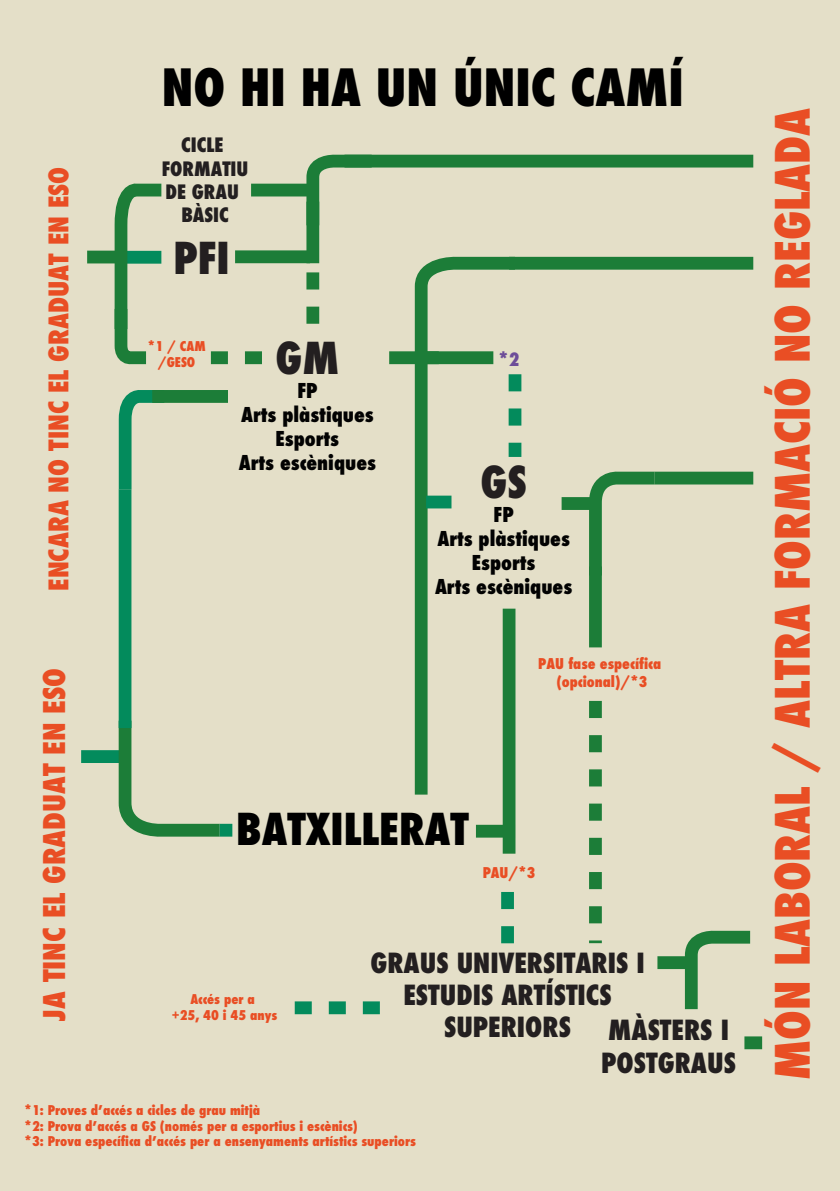
<style>
.page{position:relative;width:840px;height:1191px;background:#fff}
.page>*{position:absolute;margin:0;border:0;box-sizing:border-box;transform-origin:0 0}
.t1{font:800 condensed 50px "Futura";color:#000}
.t2{font:800 condensed 46px "Futura";color:#e94e24}
.t3{font:800 condensed 42.8px "Futura";color:#000}
.t4{font:800 condensed 42.8px "Futura";color:#231f20}
.t5{font:800 condensed 29.2px "Futura";color:#e94e24}
.t6{font:800 condensed 27px/32.4px "Futura";color:#231f20;text-align:center}
.t7{font:800 condensed 26.2px "Futura";color:#e94e24}
.t8{font:800 condensed 20px/24px "Futura";color:#020202;text-align:center}
.t9{font:800 condensed 19.4px/23.2px "Futura";color:#231f20;text-align:center}
.t10{font:800 condensed 17.8px "Futura";color:#6d4d99}
.t11{font:800 condensed 14.4px/17.4px "Futura";color:#e94e24;text-align:center}
.t12{font:800 condensed 13.2px/15.8px "Futura";color:#e94e24;text-align:center}
</style>
<div class="page">
<div style="left:0;top:0;width:839px;height:1191px;background:#e4dfc8"></div>
<div style="left:81px;top:750px;width:50px;height:13px;background:#038b5c"></div>
<svg style="left:112px;top:708px;width:120px;height:129px"></svg>
<svg style="left:118px;top:390px;width:34px;height:112px"></svg>
<div style="left:235px;top:250px;width:75px;height:13px;background:#1c7d38"></div>
<svg style="left:300px;top:154px;width:84px;height:84px"></svg>
<div style="left:344px;top:155px;width:408px;height:12px;background:#1c7d38"></div>
<div style="left:87px;top:251px;width:34px;height:12px;background:#1c7d38"></div>
<svg style="left:211px;top:351px;width:51px;height:13px"></svg>
<div style="left:119px;top:489px;width:12px;height:239px;background:#038b5c"></div>
<div style="left:152px;top:390px;width:76px;height:13px;background:#1c7d38"></div>
<div style="left:389px;top:351px;width:49px;height:13px;background:#1c7d38"></div>
<div style="left:509px;top:257px;width:243px;height:13px;background:#1c7d38"></div>
<div style="left:414px;top:356px;width:13px;height:438px;background:#1c7d38"></div>
<svg style="left:408px;top:256px;width:119px;height:201px"></svg>
<div style="left:426px;top:495px;width:25px;height:13px;background:#038b5c"></div>
<div style="left:219px;top:824px;width:13px;height:12px;background:#038b5c"></div>
<div style="left:475px;top:825px;width:39px;height:12px;background:#1c7d38"></div>
<div style="left:502px;top:608px;width:13px;height:245px;background:#1c7d38"></div>
<div style="left:561px;top:497px;width:34px;height:13px;background:#1c7d38"></div>
<svg style="left:582px;top:471px;width:84px;height:117px"></svg>
<svg style="left:589px;top:701px;width:12px;height:242px"></svg>
<div style="left:588px;top:566px;width:13px;height:81px;background:#1c7d38"></div>
<div style="left:654px;top:472px;width:98px;height:12px;background:#1c7d38"></div>
<svg style="left:294px;top:1001px;width:86px;height:13px"></svg>
<div style="left:657px;top:956px;width:34px;height:13px;background:#1c7d38"></div>
<svg style="left:678px;top:930px;width:73px;height:80px"></svg>
<div style="left:744px;top:1036px;width:17px;height:13px;background:#1c7d38"></div>
<svg style="left:501px;top:892px;width:12px;height:52px"></svg>
<svg style="left:306px;top:272px;width:13px;height:52px"></svg>
<svg style="left:108px;top:183px;width:54px;height:182px"></svg>
<div style="left:251px;top:184px;width:56px;height:12px;background:#1c7d38"></div>
<div style="left:306px;top:202px;width:13px;height:61px;background:#1c7d38"></div>
<h3 class="t7" style="left:41px;top:591px;width:425px;rotate:-90deg">ENCARA NO TINC EL GRADUAT EN ESO</h3>
<h3 class="t5" style="left:34px;top:1020px;width:354px;rotate:-90deg">JA TINC EL GRADUAT EN ESO</h3>
<h1 class="t1" style="left:162px;top:53px;width:523px">NO HI HA UN ÚNIC CAMÍ</h1>
<h3 class="t9" style="left:162px;top:134px;width:88px">CICLE<br>FORMATIU<br>DE GRAU<br>BÀSIC</h3>
<h3 class="t4" style="left:173px;top:229px;width:58px">PFI</h3>
<p class="t12" style="left:147px;top:338px;width:59px">*1 / CAM /GESO</p>
<h3 class="t4" style="left:275px;top:329px;width:65px">GM</h3>
<h3 class="t8" style="left:238px;top:378px;width:139px">FP<br>Arts plàstiques<br>Esports<br>Arts escèniques</h3>
<h3 class="t10" style="left:498px;top:347px;width:23px">*2</h3>
<h3 class="t4" style="left:480px;top:453px;width:48px">GS</h3>
<h3 class="t8" style="left:435px;top:502px;width:139px">FP<br>Arts plàstiques<br>Esports<br>Arts escèniques</h3>
<p class="t11" style="left:538px;top:655px;width:124px">PAU fase específica (opcional)/*3</p>
<h3 class="t3" style="left:236px;top:799px;width:234px">BATXILLERAT</h3>
<p class="t11" style="left:482px;top:864px;width:54px">PAU/*3</p>
<p class="t12" style="left:172px;top:991px;width:107px">Accés per a<br>+25, 40 i 45 anys</p>
<h3 class="t6" style="left:370px;top:946px;width:276px">GRAUS UNIVERSITARIS I<br>ESTUDIS ARTÍSTICS<br>SUPERIORS</h3>
<h3 class="t6" style="left:601px;top:1014px;width:136px;text-align:left">MÀSTERS I<br>POSTGRAUS</h3>
<p class="t12" style="left:24px;top:1102px;width:393px;text-align:left">*1: Proves dʼaccés a cicles de grau mitjà<br>*2: Prova dʼaccés a GS (només per a esportius i escènics)<br>*3: Prova específica dʼaccés per a ensenyaments artístics superiors</p>
<h2 class="t2" style="left:761px;top:1079px;width:973px;rotate:-90deg">MÓN LABORAL / ALTRA FORMACIÓ NO REGLADA</h2>
</div>
